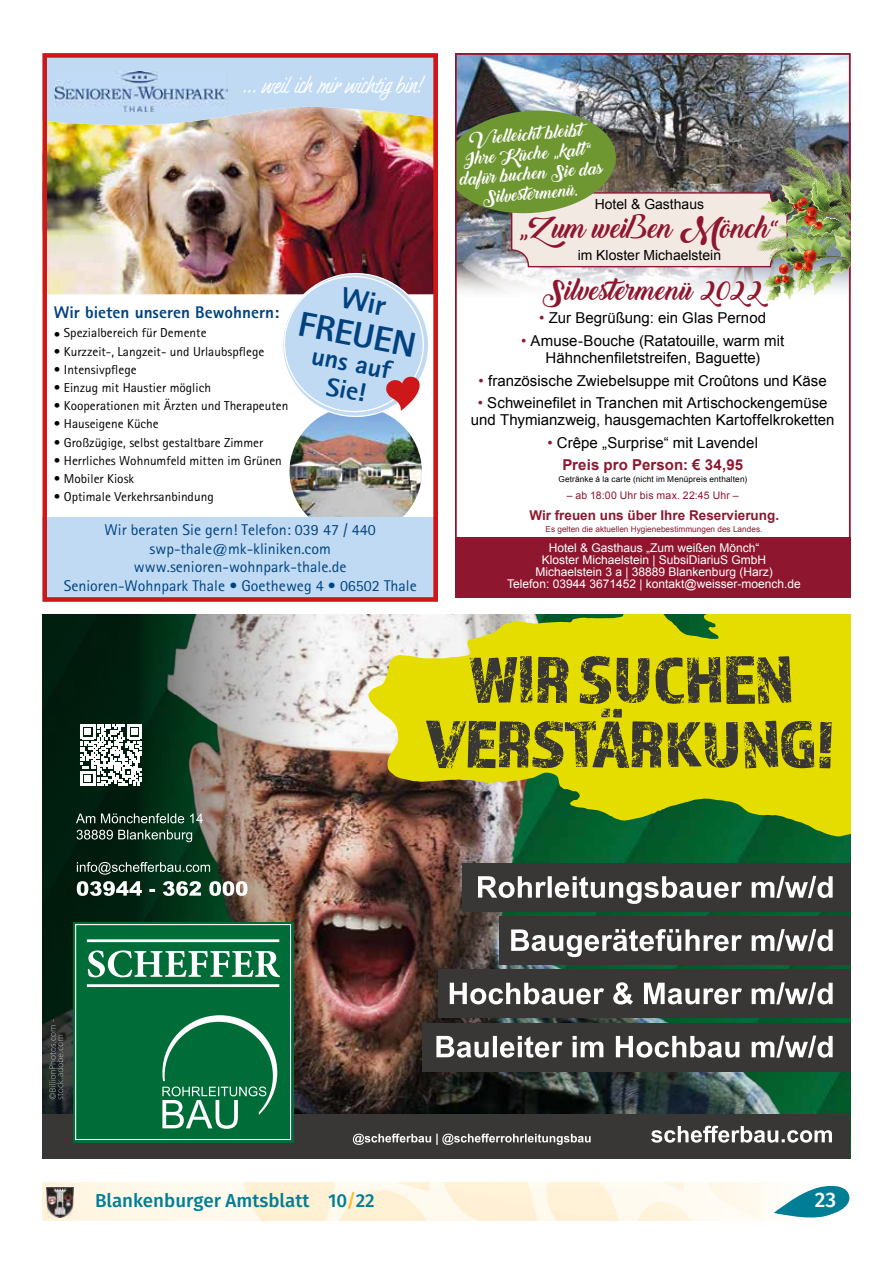
<style>
.page{position:relative;width:893px;height:1263px;background:#fff}
.page>*{position:absolute;margin:0;border:0;box-sizing:border-box;transform-origin:0 0}
.t1{font:800 35.1px "Rotis Sans Serif";color:#004380}
.t2{font:31.2px "Du Turner";color:#fff}
.t3{font:900 27.9px "Backto";color:#8e172f}
.t4{font:900 27px "Backto";letter-spacing:.02em;color:#8e172f}
.t5{font:800 25.95px/27.3px "Rotis Sans Serif";color:#004380;text-align:center}
.t6{font:500 21px "Fira Sans";color:#fff}
.t7{font:500 18.75px "Fira Sans";color:#007e96}
.t8{font:800 16.95px "Rotis Sans Serif";color:#004380}
.t9{font:900 16.5px/19.8px "Backto";color:#fff;text-align:center}
.t10{font:15.6px/18.8px "Rotis Sans Serif";color:#004380;text-align:center}
.t11{font:15px/16.5px "Arial";letter-spacing:.005em;color:#000;text-align:center}
.t12{font:13.95px "Arial";color:#000}
.t13{font:700 13.5px "Arial";color:#8e172f}
.t14{font:13.05px "Rotis Sans Serif";color:#000}
.t15{font:12px/12px "Arial";color:#fff;text-align:center}
.t16{font:10.5px "Arial";letter-spacing:.015em;color:#8e172f}
.t17{font:8.25px "Arial";color:#8e172f}
.t18{font:8.25px "Arial";letter-spacing:.02em;color:#000}
.s1{color:#8e172f}
.s2{font-weight:700;color:#8e172f}
.s3{color:#fcbf2c}
</style>
<div class="page">
<img style="left:43px;top:1182px;width:721px;height:38px">
<svg style="left:774px;top:1185px;width:76px;height:33px"></svg>
<img style="left:47px;top:1187px;width:27px;height:30px">
<img style="left:43px;top:53px;width:395px;height:549px">
<img style="left:458px;top:56px;width:389px;height:237px">
<div style="left:512px;top:193px;width:275px;height:74px;background:#f3e9e3;border-radius:17px"></div>
<div style="left:511px;top:192px;width:277px;height:75px;border:1px solid #8e172f;border-radius:17px"></div>
<svg style="left:458px;top:107px;width:160px;height:110px;background:#769346"></svg>
<div style="left:455px;top:537px;width:395px;height:60px;background:#8e172f"></div>
<div style="left:455px;top:53px;width:395px;height:544px;border:2px solid #8e172f"></div>
<img style="left:756px;top:147px;width:95px;height:154px">
<img style="left:351px;top:614px;width:499px;height:499px">
<img style="left:43px;top:614px;width:308px;height:499px">
<svg style="left:49px;top:1019px;width:14px;height:80px"></svg>
<div style="left:43px;top:1113px;width:807px;height:45px;background:#393735"></div>
<div style="left:73px;top:922px;width:220px;height:220px;background:#006c38"></div>
<div style="left:75px;top:924px;width:216px;height:216px;border:1px solid #fff"></div>
<svg style="left:88px;top:950px;width:192px;height:27px"></svg>
<hr style="left:87px;top:939px;width:192px;height:3px;background:#fff">
<hr style="left:87px;top:984px;width:192px;height:3px;background:#fff">
<svg style="left:162px;top:1015px;width:115px;height:114px"></svg>
<div style="left:422px;top:1023px;width:428px;height:48px;background:#393735"></div>
<svg style="left:651px;top:1126px;width:181px;height:16px"></svg>
<svg style="left:77px;top:881px;width:170px;height:15px"></svg>
<svg style="left:77px;top:862px;width:133px;height:13px;background:#3d5b4b"></svg>
<svg style="left:77px;top:830px;width:115px;height:12px"></svg>
<svg style="left:76px;top:813px;width:127px;height:10px"></svg>
<div style="left:462px;top:863px;width:388px;height:48px;background:#393735"></div>
<div style="left:499px;top:916px;width:351px;height:49px;background:#393735"></div>
<div style="left:438px;top:969px;width:412px;height:49px;background:#393735"></div>
<svg style="left:368px;top:614px;width:482px;height:223px;background:#adb32d"></svg>
<svg style="left:426px;top:656px;width:406px;height:112px;background:#a29c14"></svg>
<svg style="left:80px;top:724px;width:62px;height:62px"></svg>
<svg style="left:436px;top:1035px;width:397px;height:23px"></svg>
<svg style="left:450px;top:982px;width:383px;height:23px"></svg>
<svg style="left:511px;top:929px;width:322px;height:28px"></svg>
<svg style="left:478px;top:876px;width:355px;height:28px"></svg>
<svg style="left:353px;top:1133px;width:238px;height:12px"></svg>
<svg style="left:272px;top:263px;width:166px;height:164px"></svg>
<h2 class="t2" style="left:242px;top:70px;width:183px">... weil ich mir wichtig bin!</h2>
<p class="t8" style="left:54px;top:301px;width:227px">Wir bieten unseren Bewohnern:</p>
<p class="t14" style="left:54px;top:325px;width:154px">• Spezialbereich für Demente</p>
<p class="t14" style="left:54px;top:343px;width:212px">• Kurzzeit-, Langzeit- und Urlaubspflege</p>
<p class="t14" style="left:54px;top:362px;width:84px">• Intensivpflege</p>
<p class="t14" style="left:54px;top:380px;width:159px">• Einzug mit Haustier möglich</p>
<p class="t14" style="left:54px;top:398px;width:236px">• Kooperationen mit Ärzten und Therapeuten</p>
<p class="t14" style="left:54px;top:416px;width:107px">• Hauseigene Küche</p>
<p class="t14" style="left:54px;top:434px;width:211px">• Großzügige, selbst gestaltbare Zimmer</p>
<p class="t14" style="left:54px;top:453px;width:230px">• Herrliches Wohnumfeld mitten im Grünen</p>
<p class="t14" style="left:54px;top:471px;width:82px">• Mobiler Kiosk</p>
<p class="t14" style="left:54px;top:489px;width:161px">• Optimale Verkehrsanbindung</p>
<h1 class="t1" style="left:303px;top:301px;width:120px;rotate:11deg">FREUEN</h1>
<h3 class="t5" style="left:315px;top:341px;width:82px;rotate:11deg">uns auf<br>Sie!</h3>
<p class="t10" style="left:64px;top:520px;width:354px">Wir beraten Sie gern! Telefon: 039 47 / 440 swp-thale@mk-kliniken.com www.senioren-wohnpark-thale.de<br>Senioren-Wohnpark Thale • Goetheweg 4 • 06502 Thale</p>
<p class="t9" style="left:456px;top:131px;width:145px;rotate:-5deg">V ielleicht bleibt<br>Ihre Küche „kalt“ dafür buchen Sie das<br>Silvestermenü.</p>
<p class="t12" style="left:595px;top:194px;width:111px">Hotel &amp; Gasthaus</p>
<h3 class="t3" style="left:519px;top:212px;width:262px">„Zum weißen Mönch“</h3>
<p class="t12" style="left:578px;top:246px;width:145px">im Kloster Michaelstein</p>
<h3 class="t4" style="left:543px;top:275px;width:222px">Silvestermenü 2022</h3>
<p class="t11" style="left:539px;top:310px;width:228px"><span class="s1">•</span> Zur Begrüßung: ein Glas Pernod</p>
<p class="t11" style="left:521px;top:333px;width:265px"><span class="s1">•</span> Amuse-Bouche (Ratatouille, warm mit<br>Hähnchenfiletstreifen, Baguette)</p>
<p class="t11" style="left:479px;top:372px;width:350px"><span class="s1">•</span> französische Zwiebelsuppe mit Croûtons und Käse</p>
<p class="t11" style="left:471px;top:395px;width:365px"><span class="s1">•</span> Schweinefilet in Tranchen mit Artischockengemüse und Thymianzweig, hausgemachten Kartoffelkroketten</p>
<p class="t11" style="left:547px;top:432px;width:212px;line-height:22.2px"><span class="s1">•</span> Crêpe „Surprise“ mit Lavendel<br><span class="s2">Preis pro Person: € 34,95</span></p>
<p class="t18" style="left:558px;top:474px;width:190px">Getränke á la carte (nicht im Menüpreis enthalten)</p>
<p class="t16" style="left:567px;top:488px;width:173px">– ab 18:00 Uhr bis max. 22:45 Uhr –</p>
<p class="t13" style="left:529px;top:507px;width:251px">Wir freuen uns über Ihre Reservierung.</p>
<p class="t17" style="left:545px;top:524px;width:218px">Es gelten die aktuellen Hygienebestimmungen des Landes.</p>
<p class="t15" style="left:507px;top:542px;width:295px">Hotel &amp; Gasthaus „Zum weißen Mönch“<br>Kloster Michaelstein | SubsiDiariuS GmbH Michaelstein 3 a | 38889 Blankenburg (Harz)<br>Telefon: 03944 3671452 | kontakt@weisser-moench.de</p>
<p class="t7" style="left:95px;top:1187px;width:281px">Blankenburger Amtsblatt 10<span class="s3">/</span>22</p>
<h3 class="t6" style="left:815px;top:1185px;width:23px">23</h3>
</div>
